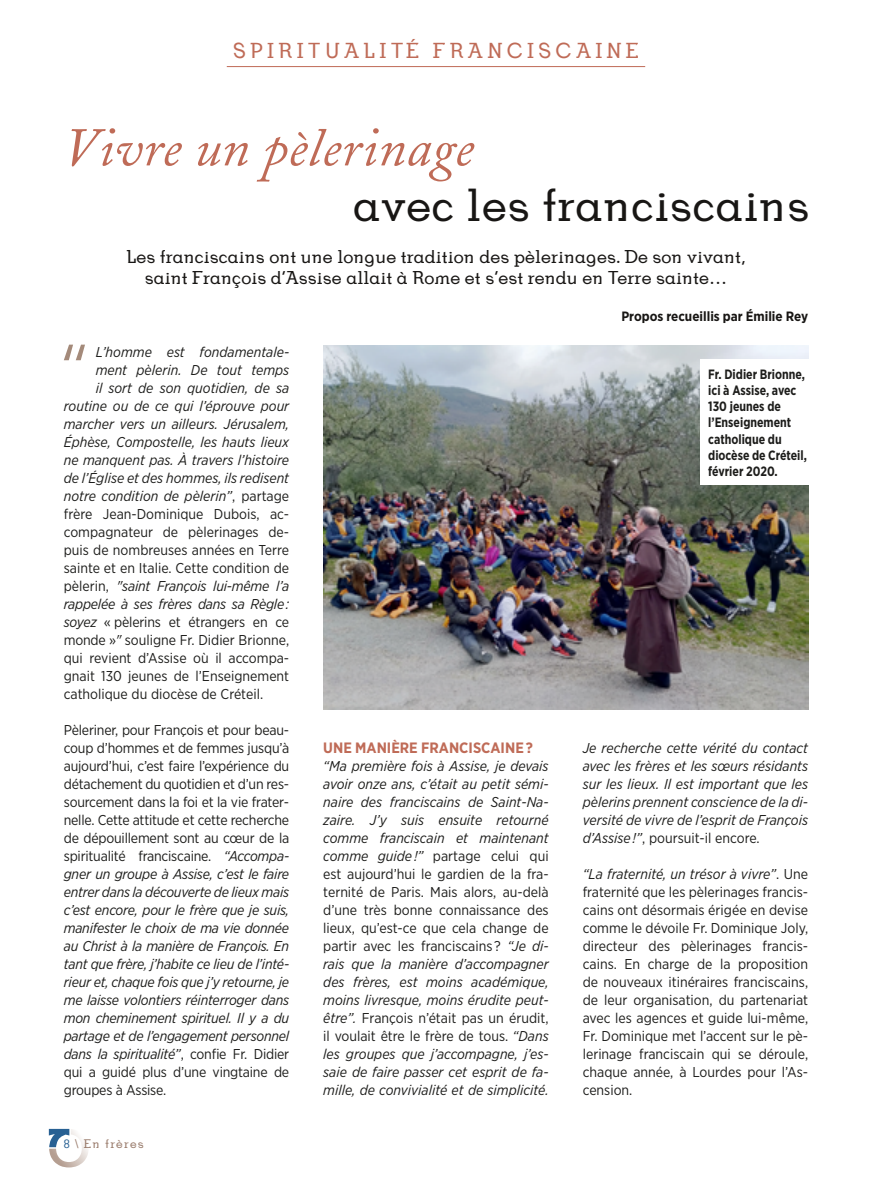
<style>
.page{position:relative;width:872px;height:1191px;background:#fff}
.page>*{position:absolute;margin:0;border:0;box-sizing:border-box;transform-origin:0 0}
.t1{font:300 68.55px "Avenir";color:#a48a7a}
.t2{font:italic 54px "Adobe Caslon";letter-spacing:.01em;color:#bf6b57}
.t3{font:45px "BDP Old Neo Regular";letter-spacing:.01em;color:#181614}
.t4{font:21px "BDP Old Neo Regular";letter-spacing:.2em;color:#bf6b57}
.t5{font:18px/21.6px "BDP Old Neo Regular";color:#181614;text-align:center}
.t6{font:700 15px "Gotham Narrow";color:#bf6b57}
.t7{font:italic 14.25px/18px "Gotham Narrow";color:#1d1d1b;text-align:justify}
.t8{font:14.25px/18px "Gotham Narrow";color:#1d1d1b;text-align:justify}
.t9{font:700 13.5px/16.2px "Gotham Narrow";color:#1d1d1b;scale:.9 1}
.t10{font:700 13.5px "Gotham Narrow";color:#181614}
.t11{font:12px "BDP Old Neo Regular";letter-spacing:.1em;color:#997b6b}
.s1{font-style:normal}
.s2{font-style:italic}
.s3{color:#276093}
</style>
<div class="page">
<svg style="left:49px;top:1128px;width:39px;height:39px"></svg>
<hr style="left:227px;top:66px;width:418px;height:1px;background:#bf6b57">
<img style="left:323px;top:345px;width:485px;height:364px">
<div style="left:699px;top:359px;width:116px;height:125px;background:#fff"></div>
<h3 class="t4" style="left:233px;top:37px;width:407px">SPIRITUALITÉ FRANCISCAINE</h3>
<h2 class="t2" style="left:64px;top:118px;width:411px">Vivre un pèlerinage</h2>
<h3 class="t3" style="left:353px;top:177px;width:458px">avec les franciscains</h3>
<p class="t5" style="left:126px;top:245px;width:621px">Les franciscains ont une longue tradition des pèlerinages. De son vivant, saint François d’Assise allait à Rome et s’est rendu en Terre sainte…</p>
<p class="t10" style="left:621px;top:308px;width:188px">Propos recueillis par Émilie Rey</p>
<h1 class="t1" style="left:57px;top:329px;width:37px">“</h1>
<p class="t7" style="left:96px;top:343px;width:195px">L’homme est fondamentale-</p>
<p class="t7" style="left:96px;top:361px;width:195px">ment pèlerin. De tout temps</p>
<p class="t7" style="left:96px;top:379px;width:195px">il sort de son quotidien, de sa</p>
<p class="t7" style="left:64px;top:397px;width:227px">routine ou de ce qui l’éprouve pour</p>
<p class="t7" style="left:64px;top:415px;width:227px">marcher vers un ailleurs. Jérusalem,</p>
<p class="t7" style="left:64px;top:433px;width:227px">Éphèse, Compostelle, les hauts lieux</p>
<p class="t7" style="left:64px;top:451px;width:227px">ne manquent pas. À travers l’histoire</p>
<p class="t7" style="left:64px;top:469px;width:227px">de l’Église et des hommes, ils redisent</p>
<p class="t7" style="left:64px;top:487px;width:227px">notre condition de pèlerin”<span class="s1">, partage</span></p>
<p class="t8" style="left:64px;top:505px;width:227px">frère Jean-Dominique Dubois, ac-</p>
<p class="t8" style="left:64px;top:523px;width:227px">compagnateur de pèlerinages de-</p>
<p class="t8" style="left:64px;top:541px;width:227px">puis de nombreuses années en Terre</p>
<p class="t8" style="left:64px;top:559px;width:227px">sainte et en Italie. Cette condition de</p>
<p class="t7" style="left:64px;top:577px;width:227px"><span class="s1">pèlerin,</span> "saint François lui-même l’a</p>
<p class="t7" style="left:64px;top:595px;width:227px">rappelée à ses frères dans sa Règle :</p>
<p class="t8" style="left:64px;top:613px;width:227px"><span class="s2">soyez</span> « pèlerins et étrangers en ce</p>
<p class="t8" style="left:64px;top:631px;width:227px">monde »<span class="s2">"</span> souligne Fr. Didier Brionne,</p>
<p class="t8" style="left:64px;top:649px;width:227px">qui revient d’Assise où il accompa-</p>
<p class="t8" style="left:64px;top:667px;width:227px">gnait 130 jeunes de l’Enseignement</p>
<p class="t8" style="left:64px;top:685px;width:201px">catholique du diocèse de Créteil.</p>
<p class="t7" style="left:64px;top:721px;width:227px"><span class="s1">Pèleriner, pour François et pour beau&shy;coup d’hommes et de femmes jusqu’à aujourd’hui, c’est faire l’expérience du détachement du quotidien et d’un res&shy;sourcement dans la foi et la vie frater&shy;nelle. Cette attitude et cette recherche de dépouillement sont au cœur de la spiritualité franciscaine.</span> “Accompa&shy;gner un groupe à Assise, c’est le faire entrer dans la découverte de lieux mais c’est encore, pour le frère que je suis, manifester le choix de ma vie donnée au Christ à la manière de François. En tant que frère, j’habite ce lieu de l’inté&shy;rieur et, chaque fois que j’y retourne, je me laisse volontiers réinterroger dans mon cheminement spirituel. Il y a du partage et de l’engagement personnel dans la spiritualité”<span class="s1">, confie Fr. Didier qui a guidé plus d’une vingtaine de groupes à Assise.</span></p>
<p class="t11" style="left:64px;top:1136px;width:82px"><span class="s3">8</span> \ En frères</p>
<p class="t9" style="left:708px;top:366px;width:111px">Fr. Didier Brionne, ici à Assise, avec<br>130 jeunes de l’Enseignement catholique du diocèse de Créteil, février 2020.</p>
<p class="t6" style="left:323px;top:738px;width:211px">UNE MANIÈRE FRANCISCAINE ?</p>
<p class="t7" style="left:323px;top:757px;width:227px">“Ma première fois à Assise, je devais avoir onze ans, c’était au petit sémi&shy;naire des franciscains de Saint-Na&shy;zaire. J’y suis ensuite retourné comme franciscain et maintenant comme guide !” <span class="s1">partage celui qui est aujourd’hui le gardien de la fra&shy;ternité de Paris. Mais alors, au-delà d’une très bonne connaissance des lieux, qu’est-ce que cela change de partir avec les franciscains ?</span> “Je di&shy;rais que la manière d’accompagner des frères, est moins académique, moins livresque, moins érudite peut&shy;être”. <span class="s1">François n’était pas un érudit, il voulait être le frère de tous.</span> “Dans les groupes que j’accompagne, j’es&shy;saie de faire passer cet esprit de fa&shy;mille, de convivialité et de simplicité.</p>
<p class="t7" style="left:583px;top:739px;width:227px">Je recherche cette vérité du contact avec les frères et les sœurs résidants sur les lieux. Il est important que les pèlerins prennent conscience de la di&shy;versité de vivre de l’esprit de François d’Assise !”<span class="s1">, poursuit-il encore.</span></p>
<p class="t8" style="left:583px;top:865px;width:227px"><span class="s2">“La fraternité, un trésor à vivre”</span>. Une fraternité que les pèlerinages francis&shy;cains ont désormais érigée en devise comme le dévoile Fr. Dominique Joly, directeur des pèlerinages francis&shy;cains. En charge de la proposition de nouveaux itinéraires franciscains, de leur organisation, du partenariat avec les agences et guide lui-même, Fr. Dominique met l’accent sur le pè&shy;lerinage franciscain qui se déroule, chaque année, à Lourdes pour l’As&shy;cension.</p>
</div>
